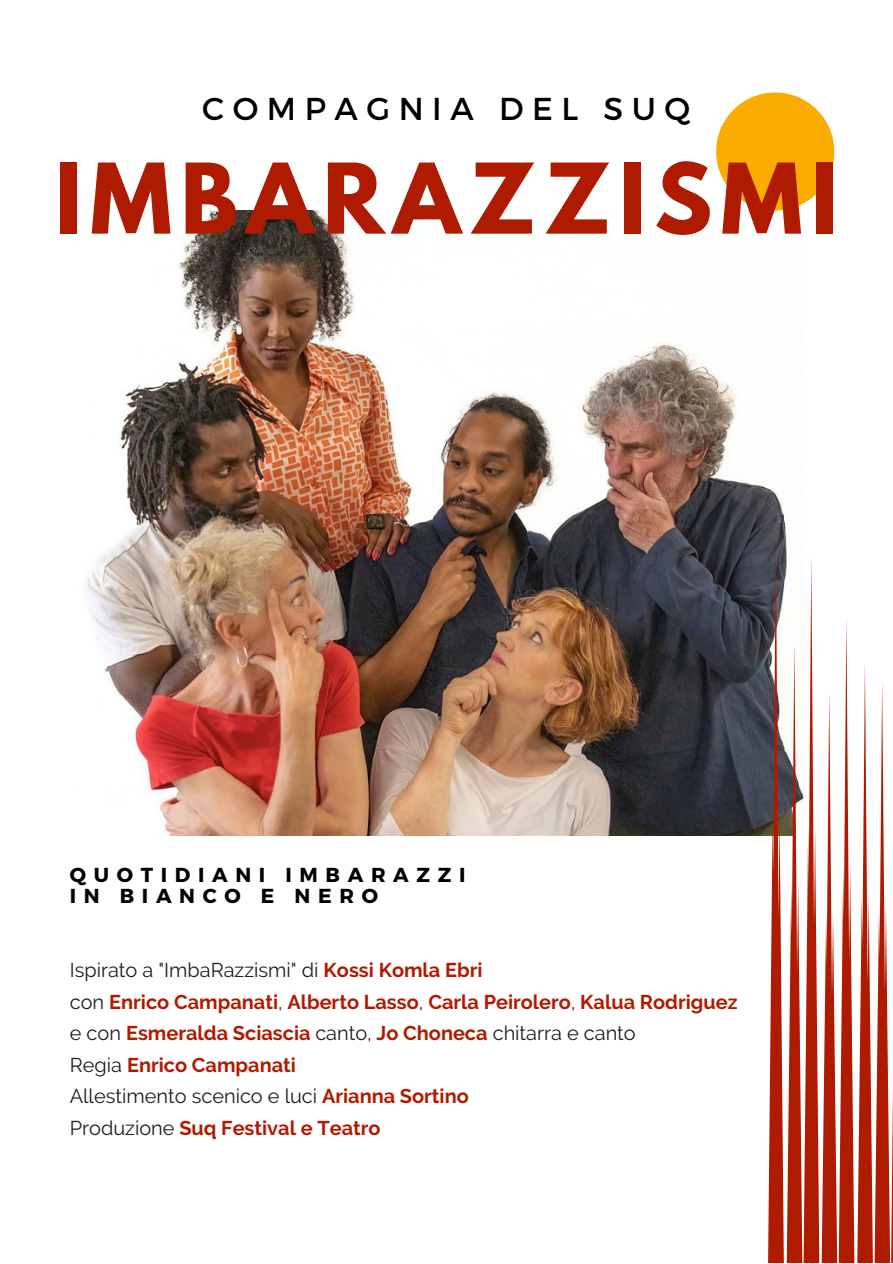
<style>
.page{position:relative;width:893px;height:1264px;background:#fff}
.page>*{position:absolute;margin:0;border:0;box-sizing:border-box;transform-origin:0 0}
.t1{font:700 86.1px "League Spartan";letter-spacing:.1em;color:#af1b01}
.t2{font:31.65px "Montserrat";letter-spacing:.27em;color:#000}
.t3{font:700 20.25px/21.5px "Montserrat";letter-spacing:.38em;color:#000}
.t4{font:700 19.95px/31.5px "Raleway";color:#af1b01}
.s1{font-weight:400;color:#1e1c26}
</style>
<div class="page">
<img style="left:86px;top:210px;width:700px;height:625px">
<svg style="left:766px;top:535px;width:126px;height:727px"></svg>
<svg style="left:716px;top:92px;width:118px;height:118px"></svg>
<h2 class="t2" style="left:202px;top:88px;width:490px">COMPAGNIA DEL SUQ</h2>
<h1 class="t1" style="left:55px;top:156px;width:784px">IMBARAZZISMI</h1>
<p class="t3" style="left:70px;top:862px;width:397px">QUOTIDIANI IMBARAZZI<br>IN BIANCO E NERO</p>
<p class="t4" style="left:70px;top:954px;width:669px"><span class="s1">Ispirato a "ImbaRazzismi" di</span> Kossi Komla Ebri<br><span class="s1">con</span> Enrico Campanati<span class="s1">,</span> Alberto Lasso<span class="s1">,</span> Carla Peirolero<span class="s1">,</span> Kalua Rodriguez <span class="s1">e con</span> Esmeralda Sciascia <span class="s1">canto,</span> Jo Choneca <span class="s1">chitarra e canto<br>Regia</span> Enrico Campanati<br><span class="s1">Allestimento scenico e luci</span> Arianna Sortino<br><span class="s1">Produzione</span> Suq Festival e Teatro</p>
</div>
